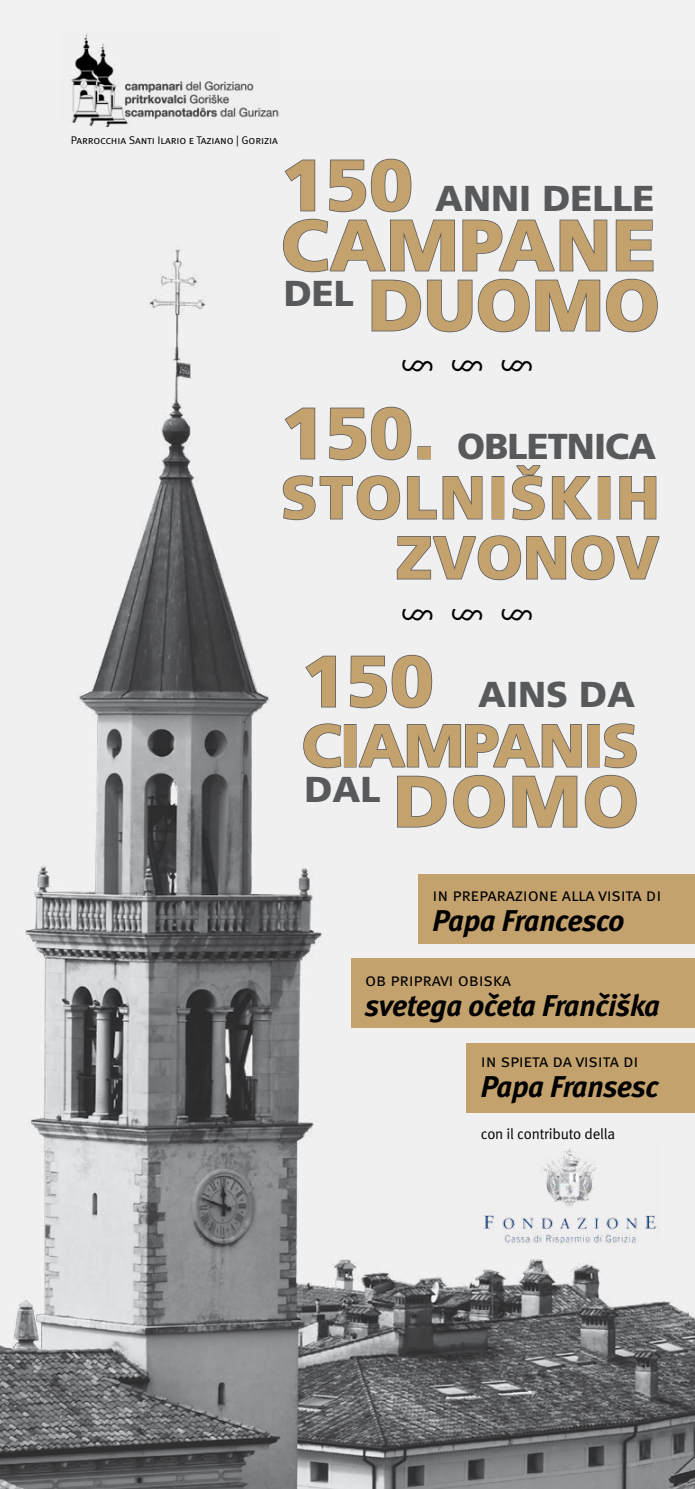
<style>
.page{position:relative;width:695px;height:1489px;background:#fff}
.page>*{position:absolute;margin:0;border:0;box-sizing:border-box;transform-origin:0 0}
.t1{font:900 72px/60px "Frutiger";letter-spacing:.01em;color:#c4a26e}
.t2{font:900 60px/60px "Frutiger";letter-spacing:.035em;color:#c4a26e;text-align:right}
.t3{font:900 60px "Frutiger";letter-spacing:-.025em;color:#c4a26e}
.t4{font:900 36px "Frutiger";color:#58595b}
.t5{font:900 36px "Frutiger";letter-spacing:-.025em;color:#58595b}
.t6{font:300 condensed 36px "Frutiger";color:#000}
.t7{font:italic 700 30px "Meta";letter-spacing:-.01em;color:#000}
.t8{font:18px "Meta Normal Caps";letter-spacing:-.01em;color:#000}
.t9{font:15px "Meta Normal";letter-spacing:-.01em;color:#000}
.t10{font:11.25px "Meta Normal Caps";letter-spacing:-.01em;color:#000}
.s1{font-size:72px;color:#c4a26e}
</style>
<div class="page">
<div style="left:0;top:0;width:694px;height:1488px;background:#f1f1f2"></div>
<img style="left:0;top:249px;width:694px;height:1239px">
<svg style="left:282px;top:158px;width:376px;height:175px"></svg>
<svg style="left:283px;top:407px;width:33px;height:53px"></svg>
<svg style="left:328px;top:406px;width:84px;height:55px"></svg>
<div style="left:417px;top:446px;width:14px;height:13px;border:2px solid #58595b"></div>
<svg style="left:282px;top:474px;width:201px;height:47px"></svg>
<div style="left:491px;top:476px;width:13px;height:43px;border:2px solid #58595b"></div>
<svg style="left:511px;top:464px;width:34px;height:57px"></svg>
<svg style="left:551px;top:475px;width:43px;height:45px"></svg>
<div style="left:597px;top:476px;width:13px;height:43px;border:2px solid #58595b"></div>
<svg style="left:618px;top:475px;width:39px;height:45px"></svg>
<svg style="left:396px;top:534px;width:265px;height:47px"></svg>
<svg style="left:304px;top:655px;width:32px;height:53px"></svg>
<svg style="left:349px;top:654px;width:84px;height:55px"></svg>
<svg style="left:302px;top:722px;width:40px;height:47px"></svg>
<div style="left:344px;top:724px;width:12px;height:43px;border:2px solid #58595b"></div>
<svg style="left:357px;top:722px;width:280px;height:107px"></svg>
<img style="left:69px;top:33px;width:210px;height:94px">
<div style="left:418px;top:874px;width:276px;height:70px;background:#c4a26e"></div>
<div style="left:351px;top:958px;width:343px;height:70px;background:#c4a26e"></div>
<div style="left:466px;top:1042px;width:228px;height:70px;background:#c4a26e"></div>
<img style="left:480px;top:1144px;width:179px;height:101px">
<p class="t10" style="left:71px;top:134px;width:208px">Parrocchia Santi Ilario e Taziano | Gorizia</p>
<h3 class="t4" style="left:281px;top:176px;width:375px"><span class="s1">150</span> ANNI DELLE</h3>
<h1 class="t1" style="left:281px;top:215px;width:380px">CAMPANE<br><sup>DEL</sup> DUOMO</h1>
<h3 class="t6" style="left:440px;top:357px;width:19px;rotate:90deg">§</h3>
<h3 class="t6" style="left:489px;top:357px;width:19px;rotate:90deg">§</h3>
<h3 class="t6" style="left:539px;top:357px;width:19px;rotate:90deg">§</h3>
<h3 class="t5" style="left:281px;top:424px;width:377px"><span class="s1">150.</span> OBLETNICA</h3>
<h2 class="t2" style="left:281px;top:467px;width:380px">STOLNIŠKIH<br>ZVONOV</h2>
<h3 class="t6" style="left:440px;top:605px;width:19px;rotate:90deg">§</h3>
<h3 class="t6" style="left:489px;top:605px;width:19px;rotate:90deg">§</h3>
<h3 class="t6" style="left:539px;top:605px;width:19px;rotate:90deg">§</h3>
<h3 class="t4" style="left:301px;top:672px;width:335px"><span class="s1">150</span> AINS DA</h3>
<h2 class="t3" style="left:301px;top:709px;width:339px">CIAMPANIS</h2>
<h1 class="t1" style="left:304px;top:771px;width:336px"><sup>DAL</sup> DOMO</h1>
<p class="t8" style="left:432px;top:884px;width:230px">in preparazione alla visita di</p>
<h3 class="t7" style="left:432px;top:903px;width:193px">Papa Francesco</h3>
<p class="t8" style="left:365px;top:969px;width:147px">ob pripravi obiska</p>
<h3 class="t7" style="left:365px;top:987px;width:296px">svetega oceta Franciška</h3>
<p class="t8" style="left:480px;top:1050px;width:159px">in spieta da visita di</p>
<h3 class="t7" style="left:480px;top:1069px;width:179px">Papa Fransesc</h3>
<p class="t9" style="left:480px;top:1124px;width:136px">con il contributo della</p>
</div>
